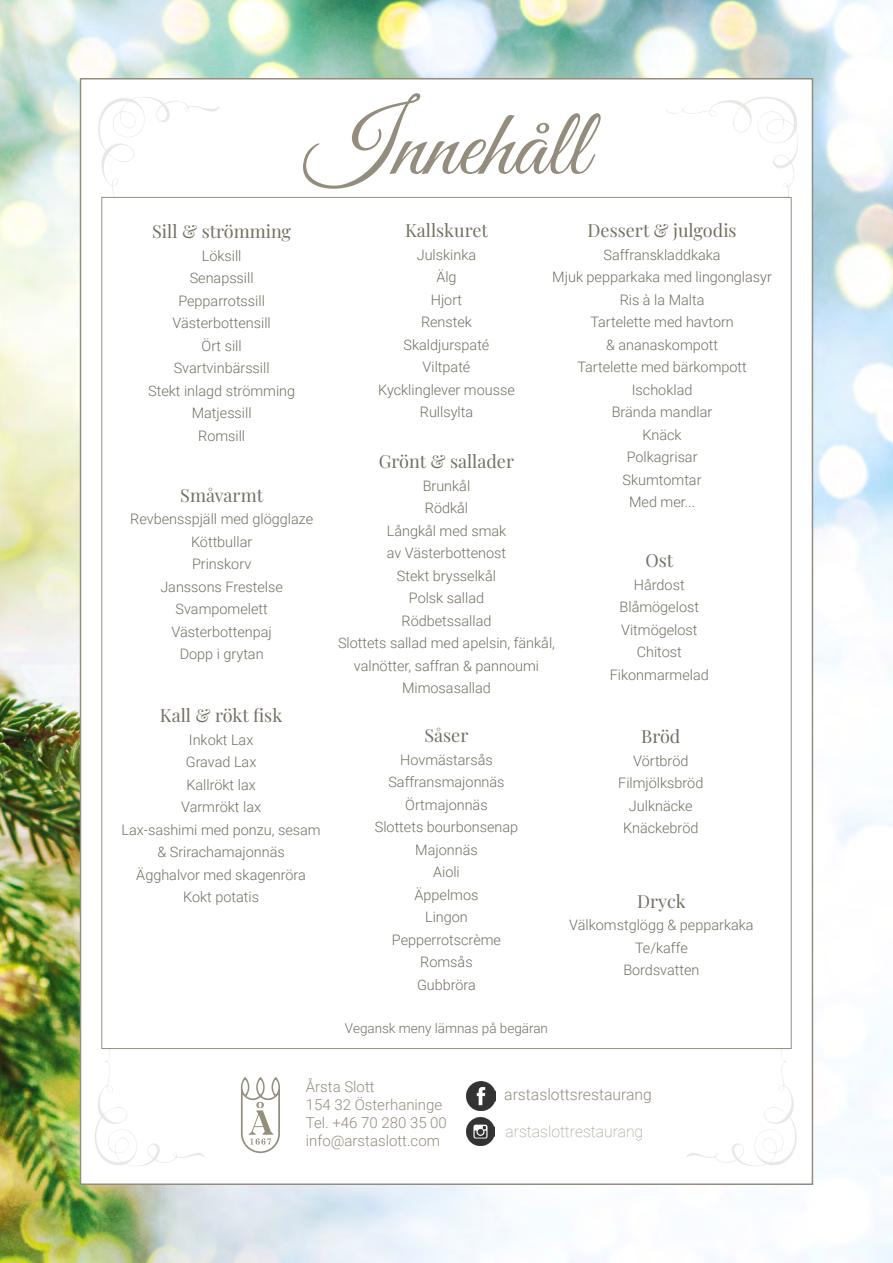
<style>
.page{position:relative;width:893px;height:1263px;background:#fff}
.page>*{position:absolute;margin:0;border:0;box-sizing:border-box;transform-origin:0 0}
.t1{font:96px "Great Vibes";color:#948d7d}
.t2{font:18px "Playfair Display";color:#736f61}
.t3{font:300 15.75px "Roboto";color:#948d7d}
.t4{font:100 15.75px "Roboto";color:#948d7d}
.t5{font:300 15px "Roboto";color:#948d7d}
.t6{font:300 14.4px/22.5px "Roboto";color:#736f61;text-align:center}
.t7{font:300 13.5px "Roboto";color:#736f61}
</style>
<div class="page">
<img style="left:0;top:0;width:893px;height:1263px">
<div style="left:80px;top:78px;width:733px;height:1107px;background:#fff;border:2px solid #948d7d"></div>
<svg style="left:95px;top:1049px;width:111px;height:117px"></svg>
<svg style="left:686px;top:1049px;width:111px;height:117px"></svg>
<svg style="left:98px;top:97px;width:122px;height:100px"></svg>
<svg style="left:664px;top:97px;width:134px;height:100px"></svg>
<div style="left:101px;top:197px;width:691px;height:852px;background:#fff;border:1px solid #948d7d"></div>
<svg style="left:241px;top:1077px;width:39px;height:76px"></svg>
<img style="left:467px;top:1082px;width:28px;height:28px">
<img style="left:467px;top:1118px;width:27px;height:27px">
<p class="t1" style="left:305px;top:84px;width:285px">Innehåll</p>
<p class="t2" style="left:152px;top:217px;width:140px">Sill &amp; strömming</p>
<p class="t6" style="left:202px;top:244px;width:41px">Löksill</p>
<p class="t6" style="left:190px;top:266px;width:65px">Senapssill</p>
<p class="t6" style="left:178px;top:289px;width:88px">Pepparrotssill</p>
<p class="t6" style="left:173px;top:311px;width:100px">Västerbottensill</p>
<p class="t6" style="left:202px;top:334px;width:42px">Ört sill</p>
<p class="t6" style="left:174px;top:356px;width:97px">Svartvinbärssill</p>
<p class="t6" style="left:148px;top:379px;width:149px">Stekt inlagd strömming</p>
<p class="t6" style="left:192px;top:401px;width:61px">Matjessill</p>
<p class="t6" style="left:198px;top:424px;width:49px">Romsill</p>
<p class="t2" style="left:180px;top:481px;width:84px">Småvarmt</p>
<p class="t6" style="left:130px;top:507px;width:184px">Revbensspjäll med glögglaze</p>
<p class="t6" style="left:191px;top:530px;width:63px">Köttbullar</p>
<p class="t6" style="left:192px;top:552px;width:61px">Prinskorv</p>
<p class="t6" style="left:160px;top:575px;width:124px">Janssons Frestelse</p>
<p class="t6" style="left:176px;top:597px;width:94px">Svampomelett</p>
<p class="t6" style="left:171px;top:620px;width:102px">Västerbottenpaj</p>
<p class="t6" style="left:180px;top:642px;width:85px">Dopp i grytan</p>
<p class="t2" style="left:160px;top:701px;width:124px">Kall &amp; rökt fisk</p>
<p class="t6" style="left:189px;top:728px;width:66px">Inkokt Lax</p>
<p class="t6" style="left:186px;top:750px;width:72px">Gravad Lax</p>
<p class="t6" style="left:186px;top:773px;width:71px">Kallrökt lax</p>
<p class="t6" style="left:181px;top:795px;width:81px">Varmrökt lax</p>
<p class="t6" style="left:122px;top:818px;width:201px">Lax-sashimi med ponzu, sesam &amp; Srirachamajonnäs</p>
<p class="t6" style="left:136px;top:863px;width:171px">Ägghalvor med skagenröra</p>
<p class="t6" style="left:183px;top:885px;width:77px">Kokt potatis</p>
<p class="t2" style="left:405px;top:216px;width:84px">Kallskuret</p>
<p class="t6" style="left:417px;top:243px;width:61px">Julskinka<br>Älg<br>Hjort</p>
<p class="t6" style="left:421px;top:310px;width:53px">Renstek</p>
<p class="t6" style="left:404px;top:333px;width:87px">Skaldjurspaté</p>
<p class="t6" style="left:423px;top:355px;width:49px">Viltpaté</p>
<p class="t6" style="left:378px;top:378px;width:138px">Kycklinglever mousse</p>
<p class="t6" style="left:420px;top:400px;width:55px">Rullsylta</p>
<p class="t2" style="left:587px;top:216px;width:151px">Dessert &amp; julgodis</p>
<p class="t6" style="left:604px;top:243px;width:119px">Saffranskladdkaka</p>
<p class="t6" style="left:552px;top:265px;width:221px">Mjuk pepparkaka med lingonglasyr</p>
<p class="t6" style="left:620px;top:288px;width:86px">Ris à la Malta</p>
<p class="t6" style="left:590px;top:310px;width:145px">Tartelette med havtorn &amp; ananaskompott</p>
<p class="t6" style="left:577px;top:355px;width:171px">Tartelette med bärkompott</p>
<p class="t6" style="left:632px;top:378px;width:62px">Ischoklad</p>
<p class="t6" style="left:612px;top:400px;width:102px">Brända mandlar</p>
<p class="t6" style="left:643px;top:423px;width:41px">Knäck</p>
<p class="t6" style="left:627px;top:445px;width:72px">Polkagrisar</p>
<p class="t6" style="left:623px;top:468px;width:80px">Skumtomtar</p>
<p class="t6" style="left:629px;top:490px;width:68px">Med mer...</p>
<p class="t2" style="left:379px;top:447px;width:137px">Grönt &amp; sallader</p>
<p class="t6" style="left:423px;top:474px;width:49px">Brunkål</p>
<p class="t6" style="left:425px;top:496px;width:45px">Rödkål</p>
<p class="t6" style="left:387px;top:519px;width:121px;text-align:left">Långkål med smak av Västerbottenost</p>
<p class="t6" style="left:397px;top:564px;width:101px">Stekt brysselkål</p>
<p class="t6" style="left:409px;top:586px;width:77px">Polsk sallad</p>
<p class="t6" style="left:402px;top:609px;width:91px">Rödbetssallad</p>
<p class="t6" style="left:338px;top:631px;width:218px">Slottets sallad med apelsin, fänkål, valnötter, saffran &amp; pannoumi</p>
<p class="t6" style="left:402px;top:676px;width:90px">Mimosasallad</p>
<p class="t2" style="left:645px;top:546px;width:29px">Ost</p>
<p class="t6" style="left:634px;top:573px;width:52px">Hårdost</p>
<p class="t6" style="left:620px;top:595px;width:81px">Blåmögelost</p>
<p class="t6" style="left:621px;top:618px;width:78px">Vitmögelost</p>
<p class="t6" style="left:637px;top:640px;width:47px">Chitost</p>
<p class="t6" style="left:610px;top:663px;width:101px">Fikonmarmelad</p>
<p class="t2" style="left:424px;top:721px;width:45px">Såser</p>
<p class="t6" style="left:400px;top:748px;width:94px">Hovmästarsås</p>
<p class="t6" style="left:388px;top:770px;width:118px">Saffransmajonnäs</p>
<p class="t6" style="left:405px;top:793px;width:84px">Örtmajonnäs</p>
<p class="t6" style="left:375px;top:815px;width:145px">Slottets bourbonsenap</p>
<p class="t6" style="left:415px;top:838px;width:64px">Majonnäs</p>
<p class="t6" style="left:433px;top:860px;width:28px">Aioli</p>
<p class="t6" style="left:415px;top:883px;width:65px">Äppelmos</p>
<p class="t6" style="left:425px;top:905px;width:44px">Lingon</p>
<p class="t6" style="left:392px;top:928px;width:111px">Pepperrotscrème</p>
<p class="t6" style="left:417px;top:950px;width:60px;text-align:left">Romsås<br>Gubbröra</p>
<p class="t7" style="left:345px;top:1019px;width:205px">Vegansk meny lämnas på begäran</p>
<p class="t2" style="left:641px;top:722px;width:41px">Bröd</p>
<p class="t6" style="left:633px;top:749px;width:57px">Vörtbröd</p>
<p class="t6" style="left:618px;top:771px;width:87px">Filmjölksbröd</p>
<p class="t6" style="left:629px;top:794px;width:65px">Julknäcke</p>
<p class="t6" style="left:623px;top:816px;width:77px">Knäckebröd</p>
<p class="t2" style="left:637px;top:887px;width:50px">Dryck</p>
<p class="t6" style="left:569px;top:913px;width:186px">Välkomstglögg &amp; pepparkaka</p>
<p class="t6" style="left:635px;top:936px;width:54px">Te/kaffe</p>
<p class="t6" style="left:623px;top:958px;width:78px">Bordsvatten</p>
<p class="t5" style="left:306px;top:1077px;width:70px">Årsta Slott</p>
<p class="t5" style="left:306px;top:1095px;width:138px">154 32 Österhaninge</p>
<p class="t5" style="left:306px;top:1113px;width:143px">Tel. +46 70 280 35 00</p>
<p class="t5" style="left:306px;top:1131px;width:136px">info@arstaslott.com</p>
<p class="t3" style="left:504px;top:1083px;width:149px">arstaslottsrestaurang</p>
<p class="t4" style="left:506px;top:1120px;width:139px">arstaslottrestaurang</p>
</div>
